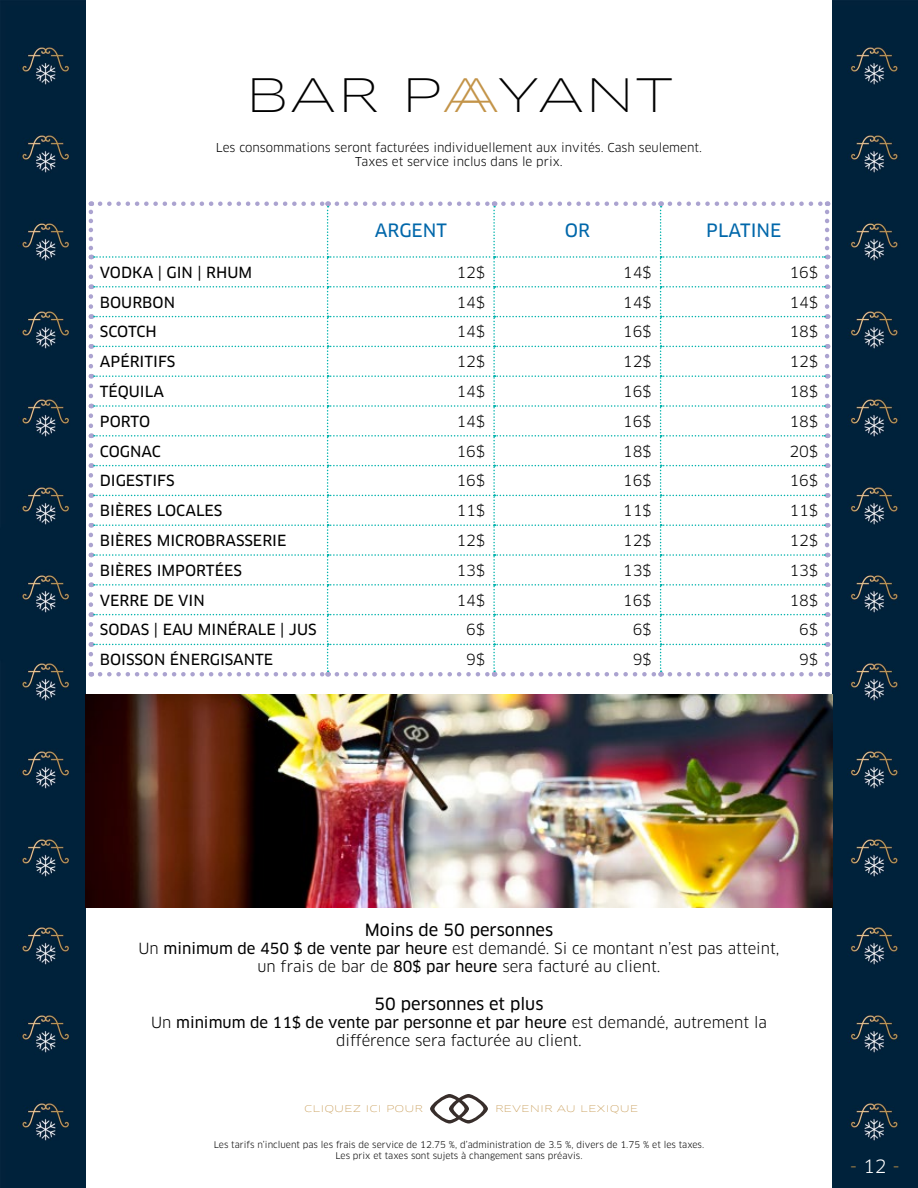
<style>
.page{position:relative;width:918px;height:1188px;background:#fff}
.page>*{position:absolute;margin:0;border:0;box-sizing:border-box;transform-origin:0 0}
.t1{font:100 45px "Clan OT Extd";letter-spacing:-.015em;color:#000}
.t2{font:18px "Clan OT News";color:#0067aa}
.t3{font:18px "Clan OT";color:#c39449}
.t4{font:16.5px "Clan OT News";color:#000}
.t5{font:15px/18px "Clan OT";color:#000;text-align:center}
.t6{font:15px "Clan OT News";color:#000}
.t7{font:12px/14.4px "Clan OT";color:#000;text-align:center}
.t8{font:9px/10.8px "Clan OT";color:#000;text-align:center}
.t9{font:100 9px "Clan OT Extd";color:#c39449}
.s1{color:#c39449}
.s2{font-family:"Clan OT News"}
.s3{font-family:"Clan OT"}
.s4{color:#fff}
</style>
<div class="page">
<img style="left:0;top:0;width:86px;height:1188px">
<img style="left:832px;top:0;width:86px;height:1188px">
<svg style="left:430px;top:1094px;width:58px;height:30px"></svg>
<svg style="left:89px;top:201px;width:740px;height:475px"></svg>
<img style="left:86px;top:695px;width:746px;height:212px">
<h1 class="t1" style="left:245px;top:67px;width:430px">BAR P<span class="s1">AA</span>YANT</h1>
<p class="t7" style="left:216px;top:140px;width:488px">Les consommations seront facturées individuellement aux invités. Cash seulement.<br>Taxes et service inclus dans le prix.</p>
<p class="t2" style="left:375px;top:220px;width:74px">ARGENT</p>
<p class="t2" style="left:565px;top:220px;width:27px">OR</p>
<p class="t2" style="left:706px;top:220px;width:77px">PLATINE</p>
<p class="t6" style="left:100px;top:263px;width:154px">VODKA | GIN | RHUM</p>
<p class="t5" style="left:456px;top:263px;width:30px">12$</p>
<p class="t5" style="left:623px;top:263px;width:30px">14$</p>
<p class="t5" style="left:789px;top:263px;width:30px">16$</p>
<p class="t6" style="left:100px;top:293px;width:77px">BOURBON</p>
<p class="t5" style="left:456px;top:293px;width:30px">14$</p>
<p class="t5" style="left:623px;top:293px;width:30px">14$</p>
<p class="t5" style="left:789px;top:293px;width:30px">14$</p>
<p class="t6" style="left:100px;top:323px;width:59px">SCOTCH</p>
<p class="t5" style="left:456px;top:323px;width:30px">14$</p>
<p class="t5" style="left:623px;top:323px;width:30px">16$</p>
<p class="t5" style="left:789px;top:323px;width:30px">18$</p>
<p class="t6" style="left:100px;top:353px;width:77px">APÉRITIFS</p>
<p class="t5" style="left:456px;top:353px;width:30px">12$</p>
<p class="t5" style="left:623px;top:353px;width:30px">12$</p>
<p class="t5" style="left:789px;top:353px;width:30px">12$</p>
<p class="t6" style="left:100px;top:383px;width:66px">TÉQUILA</p>
<p class="t5" style="left:456px;top:382px;width:30px">14$</p>
<p class="t5" style="left:623px;top:382px;width:30px">16$</p>
<p class="t5" style="left:789px;top:382px;width:30px">18$</p>
<p class="t6" style="left:100px;top:412px;width:52px">PORTO</p>
<p class="t5" style="left:456px;top:412px;width:30px">14$</p>
<p class="t5" style="left:623px;top:412px;width:30px">16$</p>
<p class="t5" style="left:789px;top:412px;width:30px">18$</p>
<p class="t6" style="left:100px;top:442px;width:62px">COGNAC</p>
<p class="t5" style="left:456px;top:442px;width:30px">16$</p>
<p class="t5" style="left:623px;top:442px;width:30px">18$</p>
<p class="t5" style="left:789px;top:442px;width:30px">20$</p>
<p class="t6" style="left:100px;top:472px;width:76px">DIGESTIFS</p>
<p class="t5" style="left:456px;top:472px;width:30px">16$</p>
<p class="t5" style="left:623px;top:472px;width:30px">16$</p>
<p class="t5" style="left:789px;top:472px;width:30px">16$</p>
<p class="t6" style="left:100px;top:502px;width:124px">BIÈRES LOCALES</p>
<p class="t5" style="left:456px;top:502px;width:30px">11$</p>
<p class="t5" style="left:623px;top:502px;width:30px">11$</p>
<p class="t5" style="left:789px;top:502px;width:30px">11$</p>
<p class="t6" style="left:100px;top:532px;width:188px">BIÈRES MICROBRASSERIE</p>
<p class="t5" style="left:456px;top:532px;width:30px">12$</p>
<p class="t5" style="left:623px;top:532px;width:30px">12$</p>
<p class="t5" style="left:789px;top:532px;width:30px">12$</p>
<p class="t6" style="left:100px;top:561px;width:144px">BIÈRES IMPORTÉES</p>
<p class="t5" style="left:456px;top:561px;width:30px">13$</p>
<p class="t5" style="left:623px;top:561px;width:30px">13$</p>
<p class="t5" style="left:789px;top:561px;width:30px">13$</p>
<p class="t6" style="left:100px;top:591px;width:106px">VERRE DE VIN</p>
<p class="t5" style="left:456px;top:591px;width:30px">14$</p>
<p class="t5" style="left:623px;top:591px;width:30px">16$</p>
<p class="t5" style="left:789px;top:591px;width:30px">18$</p>
<p class="t6" style="left:100px;top:621px;width:218px">SODAS | EAU MINÉRALE | JUS</p>
<p class="t5" style="left:466px;top:621px;width:20px">6$</p>
<p class="t5" style="left:633px;top:621px;width:20px">6$</p>
<p class="t5" style="left:799px;top:621px;width:20px">6$</p>
<p class="t6" style="left:100px;top:651px;width:175px">BOISSON ÉNERGISANTE</p>
<p class="t5" style="left:466px;top:651px;width:20px">9$</p>
<p class="t5" style="left:633px;top:651px;width:20px">9$</p>
<p class="t5" style="left:799px;top:651px;width:20px">9$</p>
<p class="t4" style="left:365px;top:920px;width:190px">Moins de 50 personnes</p>
<p class="t5" style="left:138px;top:940px;width:643px">Un <span class="s2">minimum de 450 $ de vente par heure</span> est demandé. Si ce montant n’est pas atteint, un frais de bar de <span class="s2">80$ par heure</span> sera facturé au client.</p>
<p class="t4" style="left:374px;top:994px;width:171px">50 personnes et plus</p>
<p class="t6" style="left:151px;top:1014px;width:617px"><span class="s3">Un</span> minimum de 11$ de vente par personne et par heure <span class="s3">est demandé, autrement la</span></p>
<p class="t5" style="left:336px;top:1031px;width:247px">différence sera facturée au client.</p>
<p class="t9" style="left:304px;top:1103px;width:120px">CLIQUEZ ICI POUR</p>
<p class="t9" style="left:495px;top:1103px;width:145px">REVENIR AU LEXIQUE</p>
<p class="t8" style="left:214px;top:1140px;width:492px">Les tarifs n’incluent pas les frais de service de 12.75 %, d’administration de 3.5 %, divers de 1.75 % et les taxes.<br>Les prix et taxes sont sujets à changement sans préavis.</p>
<p class="t3" style="left:850px;top:1156px;width:51px">- <span class="s4">12</span> -</p>
</div>
